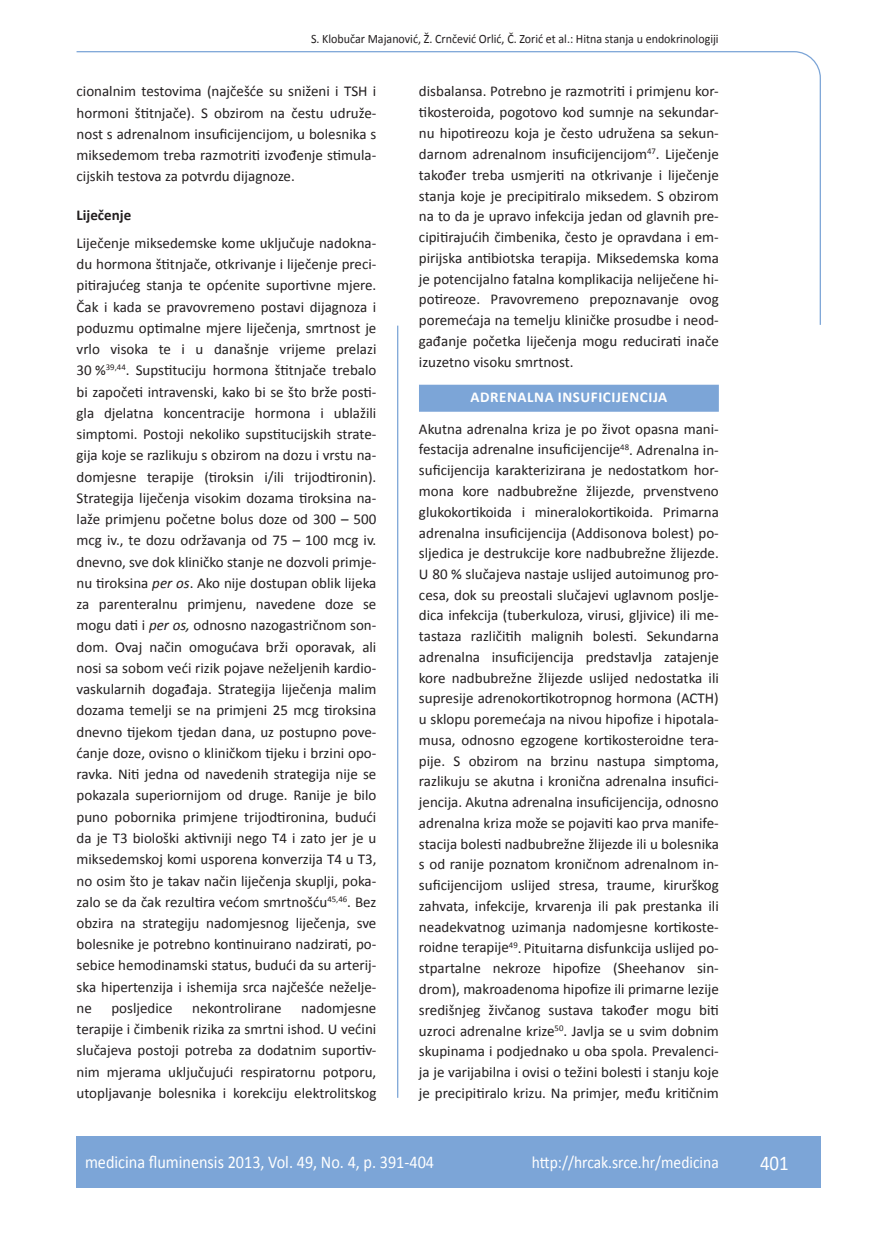
<style>
.page{position:relative;width:872px;height:1234px;background:#fff}
.page>*{position:absolute;margin:0;border:0;box-sizing:border-box;transform-origin:0 0}
.t1{font:21px "Calibri";color:#fff;scale:.9 1}
.t2{font:18px "Calibri";color:#fff;scale:.9 1}
.t3{font:17.25px "Calibri";color:#fff;scale:.9 1}
.t4{font:15px/21.3px "Calibri";color:#231f20;text-align:justify}
.t5{font:700 15px "Calibri";letter-spacing:.04em;color:#fff}
.t6{font:700 15px "Calibri";color:#231f20}
.t7{font:12.75px "Calibri";color:#231f20;scale:.94 1}
.s1{font-style:italic}
</style>
<div class="page">
<svg style="left:76px;top:51px;width:745px;height:275px"></svg>
<hr style="left:397px;top:325px;width:1px;height:772px;background:#7ca5d7">
<div style="left:77px;top:1135px;width:744px;height:51px;background:#7ca5d7"></div>
<div style="left:419px;top:384px;width:300px;height:27px;background:#7ca5d7"></div>
<p class="t7" style="left:311px;top:30px;width:435px">S. Klobučar Majanović, Ž. Crnčević Orlić, Č. Zorić et al.: Hitna stanja u endokrinologiji</p>
<p class="t4" style="left:77px;top:80px;width:301px">cionalnim testovima (najčešće su sniženi i TSH i hormoni štitnjače). S obzirom na čestu udruže&shy;nost s adrenalnom insuficijencijom, u bolesnika s miksedemom treba razmotriti izvođenje stimula&shy;cijskih testova za potvrdu dijagnoze.</p>
<p class="t6" style="left:77px;top:205px;width:56px">Liječenje</p>
<p class="t4" style="left:77px;top:231px;width:301px">Liječenje miksedemske kome uključuje nadokna&shy;du hormona štitnjače, otkrivanje i liječenje preci&shy;pitirajućeg stanja te općenite suportivne mjere.<br>Čak i kada se pravovremeno postavi dijagnoza i poduzmu optimalne mjere liječenja, smrtnost je vrlo visoka te i u današnje vrijeme prelazi 30 %<sup>39,44</sup>. Supstituciju hormona štitnjače trebalo bi započeti intravenski, kako bi se što brže posti&shy;gla djelatna koncentracije hormona i ublažili simptomi. Postoji nekoliko supstitucijskih strate&shy;gija koje se razlikuju s obzirom na dozu i vrstu na&shy;domjesne terapije (tiroksin i/ili trijodtironin).<br>Strategija liječenja visokim dozama tiroksina na&shy;laže primjenu početne bolus doze od 300 – 500 mcg iv., te dozu održavanja od 75 – 100 mcg iv. dnevno, sve dok kliničko stanje ne dozvoli primje&shy;nu tiroksina <span class="s1">per os</span>. Ako nije dostupan oblik lijeka za parenteralnu primjenu, navedene doze se mogu dati i <span class="s1">per os,</span> odnosno nazogastričnom son&shy;dom. Ovaj način omogućava brži oporavak, ali nosi sa sobom veći rizik pojave neželjenih kardio&shy;vaskularnih događaja. Strategija liječenja malim dozama temelji se na primjeni 25 mcg tiroksina dnevno tijekom tjedan dana, uz postupno pove&shy;ćanje doze, ovisno o kliničkom tijeku i brzini opo&shy;ravka. Niti jedna od navedenih strategija nije se pokazala superiornijom od druge. Ranije je bilo puno pobornika primjene trijodtironina, budući da je T3 biološki aktivniji nego T4 i zato jer je u miksedemskoj komi usporena konverzija T4 u T3, no osim što je takav način liječenja skuplji, poka&shy;zalo se da čak rezultira većom smrtnošću<sup>45,46</sup>. Bez obzira na strategiju nadomjesnog liječenja, sve bolesnike je potrebno kontinuirano nadzirati, po&shy;sebice hemodinamski status, budući da su arterij&shy;ska hipertenzija i ishemija srca najčešće neželje&shy;ne</p>
<p class="t4" style="left:111px;top:996px;width:63px">posljedice</p>
<p class="t4" style="left:192px;top:996px;width:91px">nekontrolirane</p>
<p class="t4" style="left:77px;top:996px;width:301px;text-indent:225px">nadomjesne terapije i čimbenik rizika za smrtni ishod. U većini slučajeva postoji potreba za dodatnim suportiv&shy;nim mjerama uključujući respiratornu potporu, utopljavanje bolesnika i korekciju elektrolitskog</p>
<p class="t4" style="left:419px;top:80px;width:301px;line-height:20.9px">disbalansa. Potrebno je razmotriti i primjenu kor&shy;tikosteroida, pogotovo kod sumnje na sekundar&shy;nu hipotireozu koja je često udružena sa sekun&shy;darnom adrenalnom insuficijencijom<sup>47</sup>. Liječenje također treba usmjeriti na otkrivanje i liječenje stanja koje je precipitiralo miksedem. S obzirom na to da je upravo infekcija jedan od glavnih pre&shy;cipitirajućih čimbenika, često je opravdana i em&shy;pirijska antibiotska terapija. Miksedemska koma je potencijalno fatalna komplikacija neliječene hi&shy;potireoze. Pravovremeno prepoznavanje ovog poremećaja na temelju kliničke prosudbe i neod&shy;gađanje početka liječenja mogu reducirati inače izuzetno visoku smrtnost.</p>
<p class="t5" style="left:470px;top:387px;width:198px">ADRENALNA INSUFICIJENCIJA</p>
<p class="t4" style="left:419px;top:417px;width:301px;line-height:20.7px">Akutna adrenalna kriza je po život opasna mani&shy;festacija adrenalne insuficijencije<sup>48</sup>. Adrenalna in&shy;suficijencija karakterizirana je nedostatkom hor&shy;mona kore nadbubrežne žlijezde, prvenstveno glukokortikoida i mineralokortikoida. Primarna adrenalna insuficijencija (Addisonova bolest) po&shy;sljedica je destrukcije kore nadbubrežne žlijezde.<br>U 80 % slučajeva nastaje uslijed autoimunog pro&shy;cesa, dok su preostali slučajevi uglavnom poslje&shy;dica infekcija (tuberkuloza, virusi, gljivice) ili me&shy;tastaza različitih malignih bolesti. Sekundarna adrenalna insuficijencija predstavlja zatajenje kore nadbubrežne žlijezde uslijed nedostatka ili supresije adrenokortikotropnog hormona (ACTH) u sklopu poremećaja na nivou hipofize i hipotala&shy;musa, odnosno egzogene kortikosteroidne tera&shy;pije. S obzirom na brzinu nastupa simptoma, razlikuju se akutna i kronična adrenalna insufici&shy;jencija. Akutna adrenalna insuficijencija, odnosno adrenalna kriza može se pojaviti kao prva manife&shy;stacija bolesti nadbubrežne žlijezde ili u bolesnika s od ranije poznatom kroničnom adrenalnom in&shy;suficijencijom uslijed stresa, traume, kirurškog zahvata, infekcije, krvarenja ili pak prestanka ili neadekvatnog uzimanja nadomjesne kortikoste&shy;roidne terapije<sup>49</sup>. Pituitarna disfunkcija uslijed po&shy;stpartalne nekroze hipofize (Sheehanov sin&shy;drom), makroadenoma hipofize ili primarne lezije središnjeg živčanog sustava također mogu biti uzroci adrenalne krize<sup>50</sup>. Javlja se u svim dobnim skupinama i podjednako u oba spola. Prevalenci&shy;ja je varijabilna i ovisi o težini bolesti i stanju koje je precipitiralo krizu. Na primjer, među kritičnim</p>
<p class="t2" style="left:85px;top:1150px;width:389px">medicina fluminensis 2013, Vol. 49, No. 4, p. 391-404</p>
<p class="t3" style="left:532px;top:1151px;width:209px">http://hrcak.srce.hr/medicina</p>
<h1 class="t1" style="left:760px;top:1149px;width:33px">401</h1>
</div>
